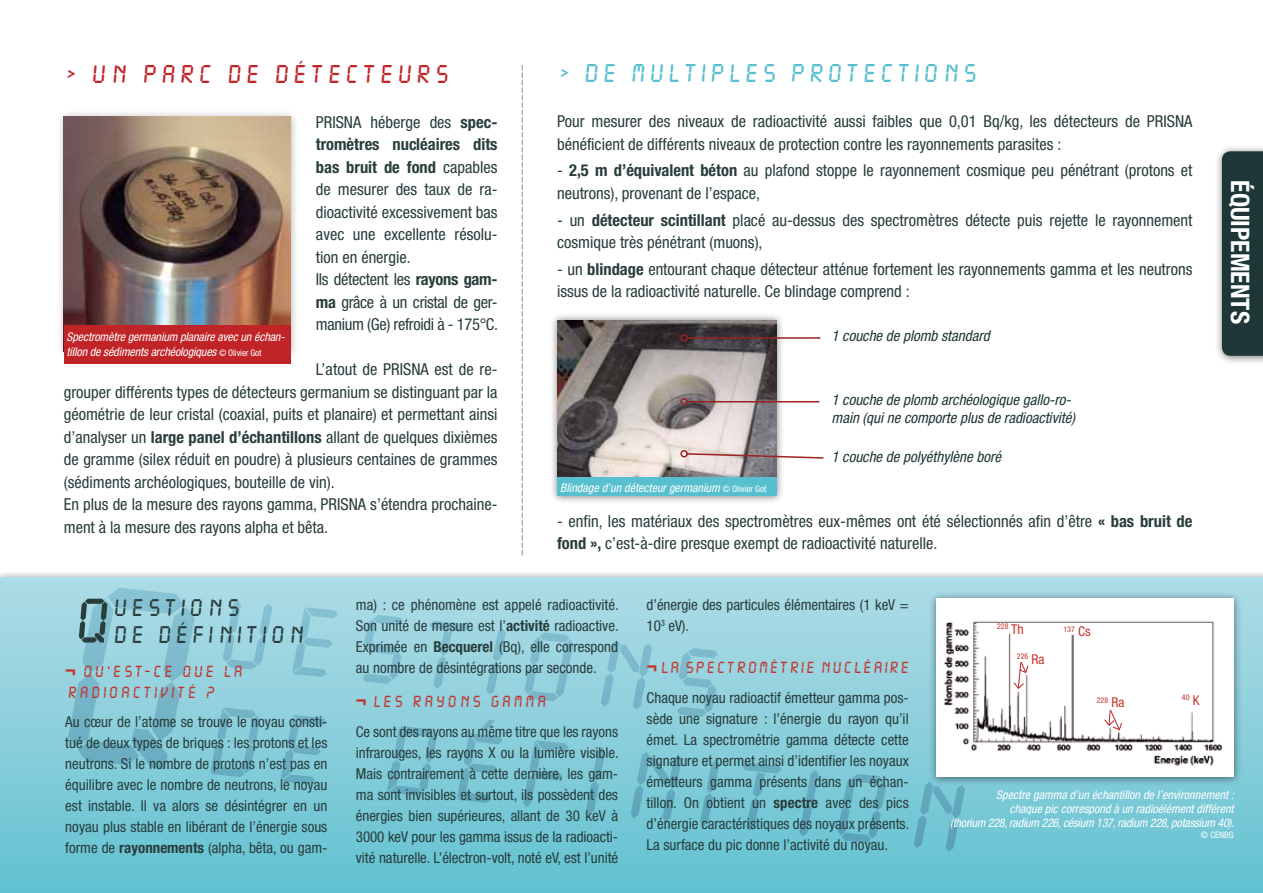
<style>
.page{position:relative;width:1263px;height:893px;background:#fff}
.page>*{position:absolute;margin:0;border:0;box-sizing:border-box;transform-origin:0 0}
.t1{font:90.15px/108.1px "Liquid Crystal Plain";color:#283d3c}
.t2{font:58.5px "Liquid Crystal Plain";color:#283d3c}
.t3{font:700 condensed 25.5px "Helvetica Neue";color:#fff}
.t4{font:24px "Liquid Crystal Plain";letter-spacing:-.01em;color:#58bfcf}
.t5{font:24px "Liquid Crystal Plain";color:#c02427}
.t6{font:22.5px/27px "Liquid Crystal Plain";color:#283d3c}
.t7{font:condensed 16.5px/22.5px "Helvetica Neue";color:#283d3c}
.t8{font:condensed 15px/21px "Helvetica Neue";color:#283d3c;text-align:justify}
.t9{font:italic condensed 15px/18px "Helvetica Neue";color:#1e3736}
.t10{font:15px/21px "Liquid Crystal Plain";color:#c3332c}
.t11{font:15px "Liquid Crystal Plain";letter-spacing:-.05em;color:#c3332c}
.t12{font:italic condensed 12px/14.4px "Helvetica Neue";letter-spacing:-.01em;color:#fff;text-align:right}
.t13{font:condensed 9px "Helvetica Neue";color:#fff}
.t14{font:condensed 7.8px "Helvetica Neue";color:#c3332c}
.s1{font-weight:700}
.s2{font-style:normal;font-size:9px}
.s3{font-family:"Helvetica Neue";font-weight:700;font-stretch:condensed;font-size:18px}
.s4{font-size:13.5px}
</style>
<div class="page">
<div style="left:0;top:570px;width:1263px;height:323px;background:#000;opacity:.5"></div>
<div style="left:0;top:578px;width:1263px;height:315px;background:linear-gradient(to bottom,#afdce6,#63c1d0)"></div>
<div style="left:550px;top:313px;width:235px;height:192px;background:#000;opacity:.5"></div>
<img style="left:557px;top:320px;width:219px;height:157px">
<svg style="left:686px;top:452px;width:138px;height:7px"></svg>
<div style="left:680px;top:450px;width:8px;height:7px;border:2px solid #9d2021;border-radius:50%"></div>
<hr style="left:687px;top:401px;width:132px;height:1px;background:#9d2021">
<div style="left:680px;top:398px;width:8px;height:7px;border:2px solid #9d2021;border-radius:50%"></div>
<hr style="left:687px;top:337px;width:133px;height:2px;background:#9d2021">
<div style="left:680px;top:334px;width:8px;height:8px;border:2px solid #9d2021;border-radius:50%"></div>
<div style="left:56px;top:109px;width:243px;height:252px;background:#000;opacity:.3"></div>
<img style="left:64px;top:117px;width:226px;height:209px">
<div style="left:1214px;top:144px;width:49px;height:221px;background:#000;opacity:.5"></div>
<div style="left:1222px;top:151px;width:41px;height:205px;background:#1e3736"></div>
<svg style="left:521px;top:65px;width:2px;height:490px"></svg>
<div style="left:928px;top:591px;width:315px;height:195px;background:#000;opacity:.5"></div>
<svg style="left:936px;top:599px;width:298px;height:178px"></svg>
<img style="left:944px;top:599px;width:290px;height:172px">
<svg style="left:1013px;top:661px;width:16px;height:28px"></svg>
<svg style="left:1103px;top:709px;width:19px;height:22px"></svg>
<div style="left:557px;top:477px;width:219px;height:19px;background:#58bfcf"></div>
<div style="left:64px;top:326px;width:226px;height:38px;background:#c02427"></div>
<svg style="left:66px;top:584px;width:131px;height:187px;background:#97d3df"></svg>
<h3 class="t5" style="left:64px;top:61px;width:386px">&gt; U N PARC DE DÉTECTEURS</h3>
<p class="t7" style="left:316px;top:111px;width:184px">PRISNA héberge des <span class="s1">spec&shy;tromètres nucléaires dits bas bruit de fond</span> capables de mesurer des taux de ra&shy;dioactivité excessivement bas avec une excellente résolu&shy;tion en énergie.<br>Ils détectent les <span class="s1">rayons gam&shy;ma</span> grâce à un cristal de ger&shy;manium (Ge) refroidi à - 175°C.</p>
<p class="t7" style="left:64px;top:358px;width:435px;text-indent:252px">L’atout de PRISNA est de re&shy;grouper différents types de détecteurs germanium se distinguant par la géométrie de leur cristal (coaxial, puits et planaire) et permettant ainsi d’analyser un <span class="s1">large panel d’échantillons</span> allant de quelques dixièmes de gramme (silex réduit en poudre) à plusieurs centaines de grammes (sédiments archéologiques, bouteille de vin).<br>En plus de la mesure des rayons gamma, PRISNA s’étendra prochaine&shy;ment à la mesure des rayons alpha et bêta.</p>
<p class="t12" style="left:66px;top:330px;width:220px;text-align:left">Spectromètre germanium planaire avec un échan&shy;tillon de sédiments archéologiques <span class="s2">© Olivier Got</span></p>
<h3 class="t4" style="left:557px;top:60px;width:156px">&gt; DE MULTIPLES</h3>
<h3 class="t4" style="left:786px;top:60px;width:168px">PROTECTIONS</h3>
<p class="t7" style="left:557px;top:110px;width:637px">Pour mesurer des niveaux de radioactivité aussi faibles que 0,01 Bq/kg, les détecteurs de PRISNA bénéficient de différents niveaux de protection contre les rayonnements parasites :</p>
<p class="t7" style="left:557px;top:159px;width:637px">- <span class="s1">2,5 m d’équivalent béton</span> au plafond stoppe le rayonnement cosmique peu pénétrant (protons et neutrons), provenant de l’espace,</p>
<p class="t7" style="left:557px;top:208px;width:637px">- un <span class="s1">détecteur scintillant</span> placé au-dessus des spectromètres détecte puis rejette le rayonnement cosmique très pénétrant (muons),</p>
<p class="t7" style="left:557px;top:258px;width:637px">- un <span class="s1">blindage</span> entourant chaque détecteur atténue fortement les rayonnements gamma et les neutrons issus de la radioactivité naturelle. Ce blindage comprend :</p>
<p class="t9" style="left:831px;top:327px;width:160px">1 couche de plomb standard</p>
<p class="t12" style="left:560px;top:480px;width:208px">Blindage d’un détecteur germanium <span class="s2">© Olivier Got</span></p>
<p class="t9" style="left:831px;top:390px;width:245px">1 couche de plomb archéologique gallo-ro&shy;main (qui ne comporte plus de radioactivité)</p>
<p class="t9" style="left:831px;top:448px;width:171px">1 couche de polyéthylène boré</p>
<p class="t7" style="left:557px;top:509px;width:637px">- enfin, les matériaux des spectromètres eux-mêmes ont été sélectionnés afin d’être <span class="s1">« bas bruit de fond »,</span> c’est-à-dire presque exempt de radioactivité naturelle.</p>
<h3 class="t3" style="left:1256px;top:180px;width:145px;rotate:90deg">ÉQUIPEMENTS</h3>
<h2 class="t2" style="left:64px;top:588px;width:47px">Q</h2>
<h3 class="t6" style="left:109px;top:595px;width:196px">UESTIONS<br>DE DÉFINITION</h3>
<p class="t10" style="left:65px;top:662px;width:179px"><span class="s3">¬</span> QU’EST-CE QUE LA<br>RADIOACTIVITÉ ?</p>
<p class="t8" style="left:65px;top:711px;width:264px">Au cœur de l’atome se trouve le noyau consti&shy;tué de deux types de briques : les protons et les neutrons. Si le nombre de protons n’est pas en équilibre avec le nombre de neutrons, le noyau est instable. Il va alors se désintégrer en un noyau plus stable en libérant de l’énergie sous forme de <span class="s1">rayonnements</span> (alpha, bêta, ou gam-</p>
<p class="t8" style="left:356px;top:594px;width:264px">ma) : ce phénomène est appelé radioactivité.<br>Son unité de mesure est l’<span class="s1">activité</span> radioactive.<br>Exprimée en <span class="s1">Becquerel</span> (Bq), elle correspond au nombre de désintégrations par seconde.</p>
<p class="t10" style="left:356px;top:692px;width:192px"><span class="s3">¬</span> LES RAYONS GAMMA</p>
<p class="t8" style="left:356px;top:721px;width:264px">Ce sont des rayons au même titre que les rayons infrarouges, les rayons X ou la lumière visible.<br>Mais contrairement à cette dernière, les gam&shy;ma sont invisibles et surtout, ils possèdent des énergies bien supérieures, allant de 30 keV à 3000 keV pour les gamma issus de la radioacti&shy;vité naturelle. L’électron-volt, noté eV, est l’unité</p>
<p class="t8" style="left:647px;top:595px;width:264px">d’énergie des particules élémentaires (1 keV =<br>10<sup>3</sup> eV).</p>
<p class="t11" style="left:647px;top:660px;width:264px"><span class="s3">¬</span>LA SPECTROMÉTRIE NUCLÉAIRE</p>
<p class="t8" style="left:647px;top:687px;width:264px">Chaque noyau radioactif émetteur gamma pos&shy;sède une signature : l’énergie du rayon qu’il émet. La spectrométrie gamma détecte cette signature et permet ainsi d’identifier les noyaux émetteurs gamma présents dans un échan&shy;tillon. On obtient un <span class="s1">spectre</span> avec des pics d’énergie caractéristiques des noyaux présents.<br>La surface du pic donne l’activité du noyau.</p>
<h1 class="t1" style="left:207px;top:583px;width:780px;rotate:6deg">UESTIONS<br>DE DÉFINITION</h1>
<p class="t14" style="left:997px;top:622px;width:28px">228 <span class="s4">Th</span></p>
<p class="t14" style="left:1017px;top:652px;width:29px">226 <span class="s4">Ra</span></p>
<p class="t14" style="left:1063px;top:625px;width:29px">137 <span class="s4">Cs</span></p>
<p class="t14" style="left:1097px;top:696px;width:29px">228 <span class="s4">Ra</span></p>
<p class="t14" style="left:1182px;top:693px;width:19px">40 <span class="s4">K</span></p>
<p class="t12" style="left:950px;top:787px;width:286px">Spectre gamma d’un échantillon de l’environnement :<br>chaque pic correspond à un radioélément différent<br>(thorium 228, radium 226, césium 137, radium 228, potassium 40).</p>
<p class="t13" style="left:1201px;top:830px;width:15px">© cenbg</p>
</div>
